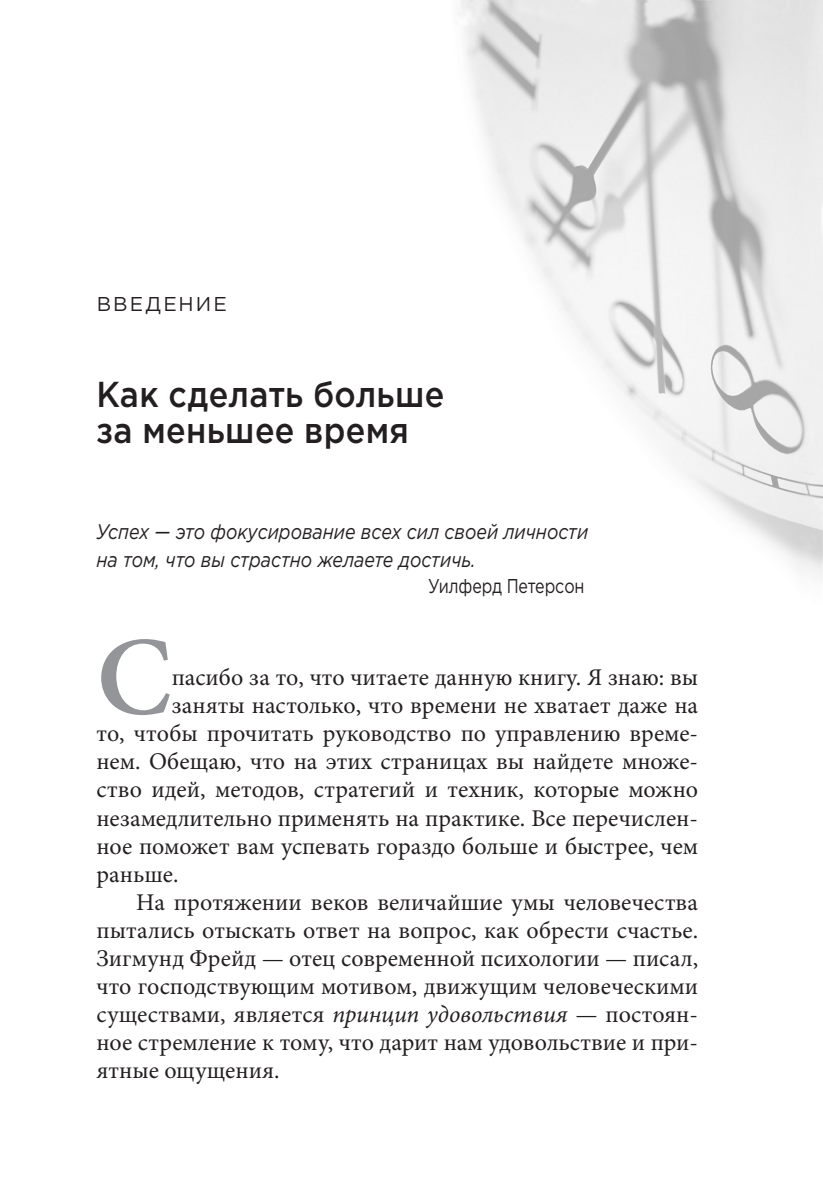
<style>
.page{position:relative;width:823px;height:1191px;background:#fff}
.page>*{position:absolute;margin:0;border:0;box-sizing:border-box;transform-origin:0 0}
.t1{font:600 111.8px "Minion Pro";color:#939598}
.t2{font:500 36px/36px "Gotham Pro";letter-spacing:.01em;color:#231f20;scale:.9 1}
.t3{font:24px "Minion Pro";color:#231f20}
.t4{font:italic 21px/28px "Gotham Pro";color:#231f20;scale:.85 1}
.t5{font:20px "Gotham Pro";letter-spacing:-.005em;color:#231f20;scale:.8 1}
.t6{font:20px "Gotham Pro";letter-spacing:.105em;color:#231f20}
.s1{font-style:italic}
</style>
<div class="page">
<img style="left:459px;top:0;width:363px;height:577px">
<p class="t6" style="left:97px;top:293px;width:132px">ВВЕДЕНИЕ</p>
<p class="t2" style="left:96px;top:376px;width:388px">Как сделать больше за меньшее время</p>
<p class="t4" style="left:96px;top:517px;width:580px">Успех — это фокусирование всех сил своей личности на том, что вы страстно желаете достичь.</p>
<p class="t5" style="left:428px;top:574px;width:197px">Уилферд Петерсон</p>
<p class="t1" style="left:96px;top:600px;width:77px">С</p>
<p class="t3" style="left:172px;top:661px;width:527px">пасибо за то, что читаете данную книгу. Я знаю: вы</p>
<p class="t3" style="left:172px;top:689px;width:527px">заняты настолько, что времени не хватает даже на</p>
<p class="t3" style="left:96px;top:717px;width:602px">то, чтобы прочитать руководство по управлению време-</p>
<p class="t3" style="left:96px;top:745px;width:602px">нем. Обещаю, что на этих страницах вы найдете множе-</p>
<p class="t3" style="left:96px;top:773px;width:602px">ство идей, методов, стратегий и техник, которые можно</p>
<p class="t3" style="left:96px;top:801px;width:602px">незамедлительно применять на практике. Все перечислен-</p>
<p class="t3" style="left:96px;top:829px;width:602px">ное поможет вам успевать гораздо больше и быстрее, чем</p>
<p class="t3" style="left:96px;top:857px;width:83px">раньше.</p>
<p class="t3" style="left:136px;top:885px;width:563px">На протяжении веков величайшие умы человечества</p>
<p class="t3" style="left:96px;top:914px;width:602px">пытались отыскать ответ на вопрос, как обрести счастье.</p>
<p class="t3" style="left:96px;top:942px;width:602px">Зигмунд Фрейд — отец современной психологии — писал,</p>
<p class="t3" style="left:96px;top:970px;width:602px">что господствующим мотивом, движущим человеческими</p>
<p class="t3" style="left:96px;top:998px;width:602px">существами, является <span class="s1">принцип удовольствия</span> — постоян-</p>
<p class="t3" style="left:96px;top:1026px;width:602px">ное стремление к тому, что дарит нам удовольствие и при-</p>
<p class="t3" style="left:96px;top:1054px;width:184px">ятные ощущения.</p>
</div>
